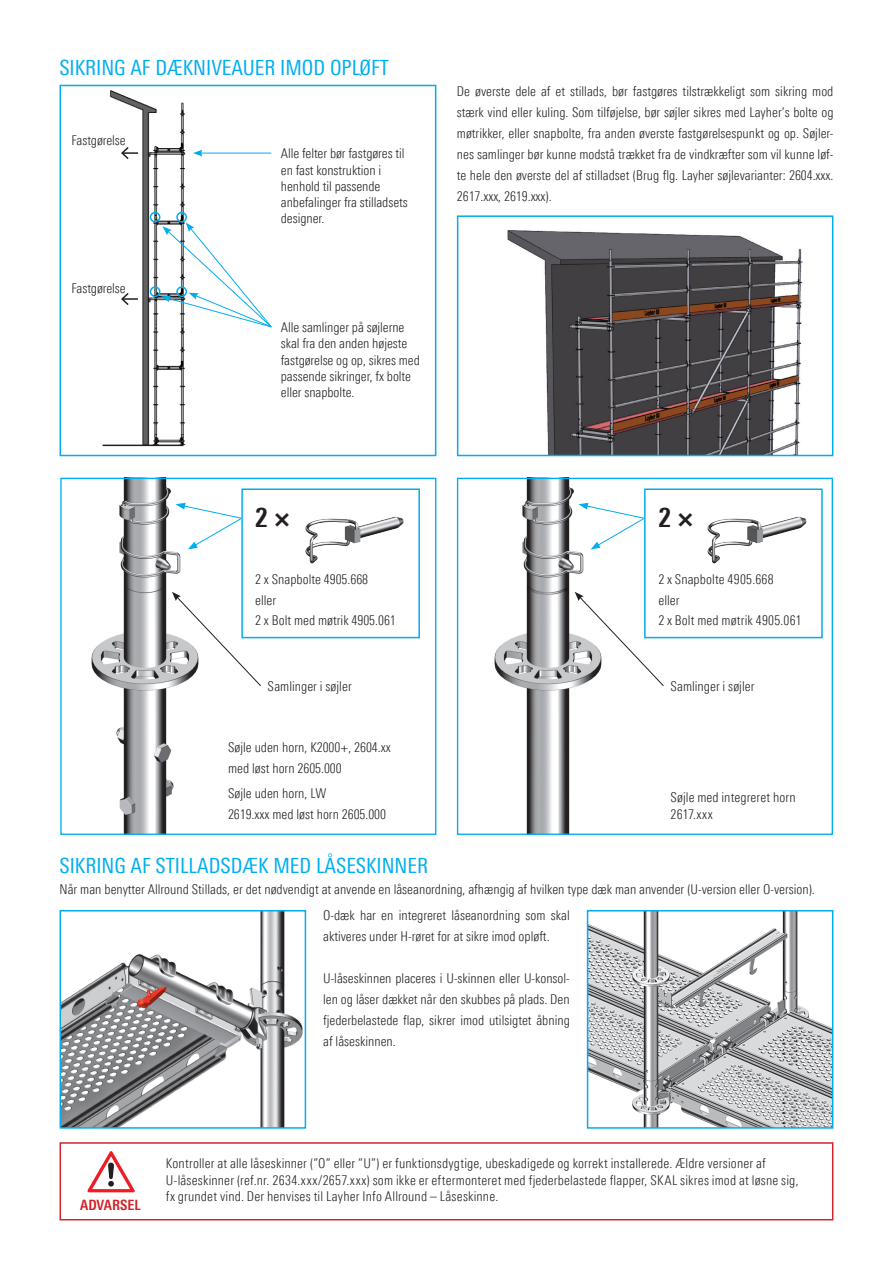
<style>
.page{position:relative;width:893px;height:1263px;background:#fff}
.page>*{position:absolute;margin:0;border:0;box-sizing:border-box;transform-origin:0 0}
.Warning_body_small{font:700 27px "Linotype Univers 620 Cn";color:#231f20}
.tall_blue_subhead{font:21px "Linotype Univers 420 Cn";color:#00aeef}
.box_title{font:700 14.25px "Linotype Univers 620 Cn";color:#d1232a}
.body{font:300 13.5px/21px "Linotype Univers 320 Cn";color:#231f20;text-align:justify}
.Warning_body_small-2{font:300 13.5px/16.5px "Linotype Univers 320 Cn";letter-spacing:.01em;color:#231f20}
.drawing_captions{font:300 13.5px/16.2px "Linotype Univers 320 Cn";letter-spacing:-.005em;color:#231f20}
</style>
<div class="page">
<img style="left:91px;top:480px;width:99px;height:353px">
<div style="left:60px;top:478px;width:376px;height:357px;border:1px solid #00aeef"></div>
<div style="left:241px;top:488px;width:179px;height:150px;background:#fff;border:2px solid #00aeef"></div>
<img style="left:305px;top:511px;width:115px;height:53px">
<svg style="left:172px;top:592px;width:90px;height:95px"></svg>
<svg style="left:176px;top:503px;width:66px;height:46px"></svg>
<img style="left:494px;top:480px;width:99px;height:353px">
<div style="left:457px;top:478px;width:376px;height:357px;border:1px solid #00aeef"></div>
<div style="left:644px;top:488px;width:179px;height:150px;background:#fff;border:2px solid #00aeef"></div>
<img style="left:707px;top:511px;width:116px;height:53px">
<svg style="left:575px;top:592px;width:89px;height:95px"></svg>
<svg style="left:578px;top:503px;width:67px;height:46px"></svg>
<img style="left:507px;top:230px;width:296px;height:223px">
<div style="left:457px;top:215px;width:376px;height:241px;border:2px solid #00aeef"></div>
<img style="left:102px;top:90px;width:85px;height:357px">
<hr style="left:200px;top:153px;width:71px;height:1px;background:#00aeef">
<svg style="left:193px;top:150px;width:9px;height:7px"></svg>
<svg style="left:120px;top:145px;width:18px;height:16px"></svg>
<svg style="left:120px;top:291px;width:18px;height:16px"></svg>
<svg style="left:161px;top:222px;width:111px;height:106px"></svg>
<div style="left:60px;top:85px;width:376px;height:371px;border:2px solid #00aeef"></div>
<div style="left:176px;top:286px;width:11px;height:11px;border:2px solid #00aeef;border-radius:50%"></div>
<div style="left:176px;top:212px;width:11px;height:10px;border:2px solid #00aeef;border-radius:50%"></div>
<div style="left:150px;top:286px;width:10px;height:11px;border:2px solid #00aeef;border-radius:50%"></div>
<div style="left:150px;top:212px;width:10px;height:10px;border:2px solid #00aeef;border-radius:50%"></div>
<img style="left:63px;top:913px;width:240px;height:213px">
<div style="left:60px;top:910px;width:246px;height:219px;border:2px solid #00aeef"></div>
<img style="left:590px;top:913px;width:240px;height:213px">
<div style="left:587px;top:910px;width:246px;height:219px;border:2px solid #00aeef"></div>
<hr style="left:103px;top:445px;width:80px;height:1px;background:#231f20">
<div style="left:60px;top:1142px;width:773px;height:78px;background:#fff;border:2px solid #d1232a"></div>
<svg style="left:88px;top:1151px;width:47px;height:41px"></svg>
<p class="tall_blue_subhead" style="left:59px;top:55px;width:331px">SIKRING AF DÆKNIVEAUER IMOD OPLØFT</p>
<p class="drawing_captions" style="left:71px;top:133px;width:56px">Fastgørelse</p>
<p class="drawing_captions" style="left:71px;top:280px;width:56px">Fastgørelse</p>
<p class="drawing_captions" style="left:281px;top:146px;width:125px">Alle felter bør fastgøres til</p>
<p class="drawing_captions" style="left:281px;top:162px;width:128px">en fast konstruktion i henhold til passende anbefalinger fra stilladsets designer.</p>
<p class="drawing_captions" style="left:281px;top:319px;width:125px">Alle samlinger på søjlerne</p>
<p class="drawing_captions" style="left:281px;top:335px;width:140px">skal fra den anden højeste fastgørelse og op, sikres med passende sikringer, fx bolte eller snapbolte.</p>
<p class="body" style="left:457px;top:81px;width:378px">De øverste dele af et stillads, bør fastgøres tilstrækkeligt som sikring mod stærk vind eller kuling. Som tilføjelse, bør søjler sikres med Layher’s bolte og møtrikker, eller snapbolte, fra anden øverste fastgørelsespunkt og op. Søjler&shy;nes samlinger bør kunne modstå trækket fra de vindkræfter som vil kunne løf&shy;te hele den øverste del af stilladset (Brug flg. Layher søjlevarianter: 2604.xxx.<br>2617.xxx, 2619.xxx).</p>
<p class="Warning_body_small" style="left:255px;top:501px;width:37px">2 ×</p>
<p class="Warning_body_small" style="left:658px;top:501px;width:37px">2 ×</p>
<p class="Warning_body_small-2" style="left:255px;top:571px;width:114px">2 x Snapbolte 4905.668</p>
<p class="Warning_body_small-2" style="left:255px;top:591px;width:22px">eller</p>
<p class="Warning_body_small-2" style="left:255px;top:612px;width:142px">2 x Bolt med møtrik 4905.061</p>
<p class="Warning_body_small-2" style="left:658px;top:571px;width:117px">2 x Snapbolte 4905.668</p>
<p class="Warning_body_small-2" style="left:658px;top:591px;width:23px">eller</p>
<p class="Warning_body_small-2" style="left:658px;top:612px;width:145px">2 x Bolt med møtrik 4905.061</p>
<p class="Warning_body_small-2" style="left:268px;top:678px;width:86px">Samlinger i søjler</p>
<p class="Warning_body_small-2" style="left:670px;top:678px;width:86px">Samlinger i søjler</p>
<p class="Warning_body_small-2" style="left:228px;top:736px;width:164px;line-height:21px">Søjle uden horn, K2000+, 2604.xx med løst horn 2605.000</p>
<p class="Warning_body_small-2" style="left:228px;top:782px;width:160px;line-height:21px">Søjle uden horn, LW<br>2619.xxx med løst horn 2605.000</p>
<p class="Warning_body_small-2" style="left:670px;top:789px;width:127px">Søjle med integreret horn<br>2617.xxx</p>
<p class="tall_blue_subhead" style="left:60px;top:853px;width:370px">SIKRING AF STILLADSDÆK MED LÅSESKINNER</p>
<p class="body" style="left:60px;top:879px;width:757px">Når man benytter Allround Stillads, er det nødvendigt at anvende en låseanordning, afhængig af hvilken type dæk man anvender (U-version eller O-version).</p>
<p class="body" style="left:323px;top:904px;width:248px">O-dæk har en integreret låseanordning som skal aktiveres under H-røret for at sikre imod opløft.</p>
<p class="body" style="left:323px;top:967px;width:248px">U-låseskinnen placeres i U-skinnen eller U-konsol&shy;len og låser dækket når den skubbes på plads. Den fjederbelastede flap, sikrer imod utilsigtet åbning af låseskinnen.</p>
<p class="box_title" style="left:80px;top:1196px;width:62px">ADVARSEL</p>
<p class="Warning_body_small-2" style="left:166px;top:1155px;width:634px">Kontroller at alle låseskinner (”O” eller ”U”) er funktionsdygtige, ubeskadigede og korrekt installerede. Ældre versioner af<br>U-låseskinner (ref.nr. 2634.xxx/2657.xxx) som ikke er eftermonteret med fjederbelastede flapper, SKAL sikres imod at løsne sig, fx grundet vind. Der henvises til Layher Info Allround – Låseskinne.</p>
</div>
